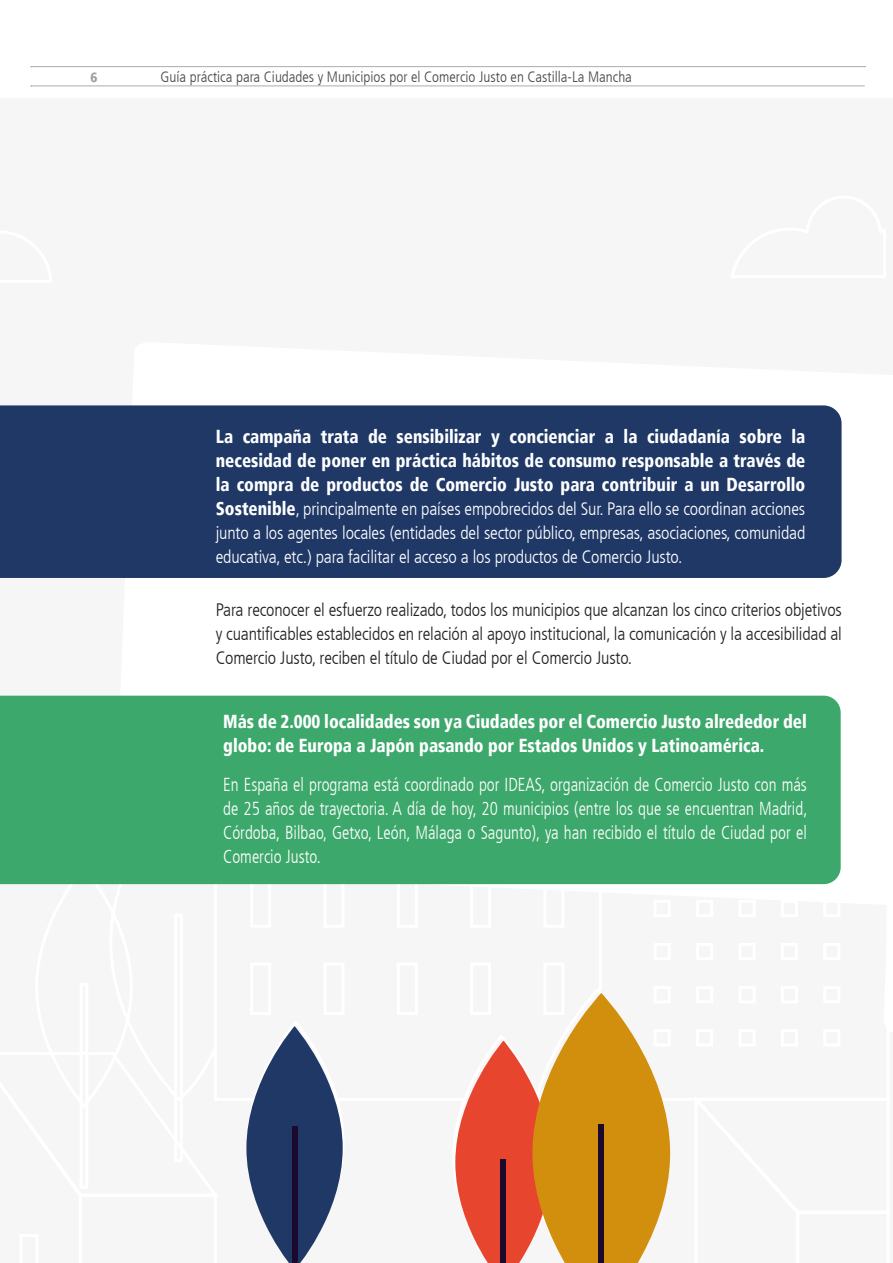
<style>
.page{position:relative;width:893px;height:1263px;background:#fff}
.page>*{position:absolute;margin:0;border:0;box-sizing:border-box;transform-origin:0 0}
.t1{font:900 condensed 18.75px/24px "Frutiger LT";color:#fff;text-align:justify;scale:.91 1}
.t2{font:300 condensed 18.75px/24px "Frutiger LT";color:#fff;text-align:justify;scale:.91 1}
.t3{font:300 condensed 18px/24px "Frutiger LT";letter-spacing:-.01em;color:#212121;text-align:justify}
.t4{font:300 condensed 18px/24px "Frutiger LT";letter-spacing:-.01em;color:#fff;text-align:justify}
.t5{font:300 condensed 15px "Frutiger LT";color:#464648}
.t6{font:900 condensed 13.5px "Frutiger LT";color:#9c9e9f}
.s1{font-weight:900;font-size:18.75px}
</style>
<div class="page">
<svg style="left:31px;top:66px;width:835px;height:1px"></svg>
<svg style="left:31px;top:86px;width:833px;height:1px"></svg>
<div style="left:0;top:98px;width:893px;height:1165px;background:#f6f6f6"></div>
<div style="left:0;top:405px;width:842px;height:173px;background:#1f3866"></div>
<div style="left:0;top:696px;width:841px;height:188px;background:#3da86b"></div>
<svg style="left:246px;top:1026px;width:97px;height:237px"></svg>
<div style="left:292px;top:1127px;width:5px;height:136px;background:#1c0a2e"></div>
<svg style="left:455px;top:993px;width:215px;height:270px"></svg>
<div style="left:598px;top:1125px;width:6px;height:138px;background:#1c0a2e"></div>
<p class="t6" style="left:90px;top:69px;width:9px">6</p>
<p class="t5" style="left:161px;top:68px;width:473px">Guía práctica para Ciudades y Municipios por el Comercio Justo en Castilla-La Mancha</p>
<p class="t1" style="left:216px;top:424px;width:649px">La campaña trata de sensibilizar y concienciar a la ciudadanía sobre la necesidad de poner en práctica hábitos de consumo responsable a través de la compra de productos de Comercio Justo para contribuir a un Desarrollo</p>
<p class="t4" style="left:216px;top:497px;width:591px"><span class="s1">Sostenible</span>, principalmente en países empobrecidos del Sur. Para ello se coordinan acciones junto a los agentes locales (entidades del sector público, empresas, asociaciones, comunidad educativa, etc.) para facilitar el acceso a los productos de Comercio Justo.</p>
<p class="t3" style="left:216px;top:598px;width:628px">Para reconocer el esfuerzo realizado, todos los municipios que alcanzan los cinco criterios objetivos y cuantificables establecidos en relación al apoyo institucional, la comunicación y la accesibilidad al Comercio Justo, reciben el título de Ciudad por el Comercio Justo.</p>
<p class="t1" style="left:223px;top:710px;width:643px">Más de 2.000 localidades son ya Ciudades por el Comercio Justo alrededor del globo: de Europa a Japón pasando por Estados Unidos y Latinoamérica.</p>
<p class="t2" style="left:223px;top:772px;width:643px">En España el programa está coordinado por IDEAS, organización de Comercio Justo con más de 25 años de trayectoria. A día de hoy, 20 municipios (entre los que se encuentran Madrid, Córdoba, Bilbao, Getxo, León, Málaga o Sagunto), ya han recibido el título de Ciudad por el Comercio Justo.</p>
</div>
